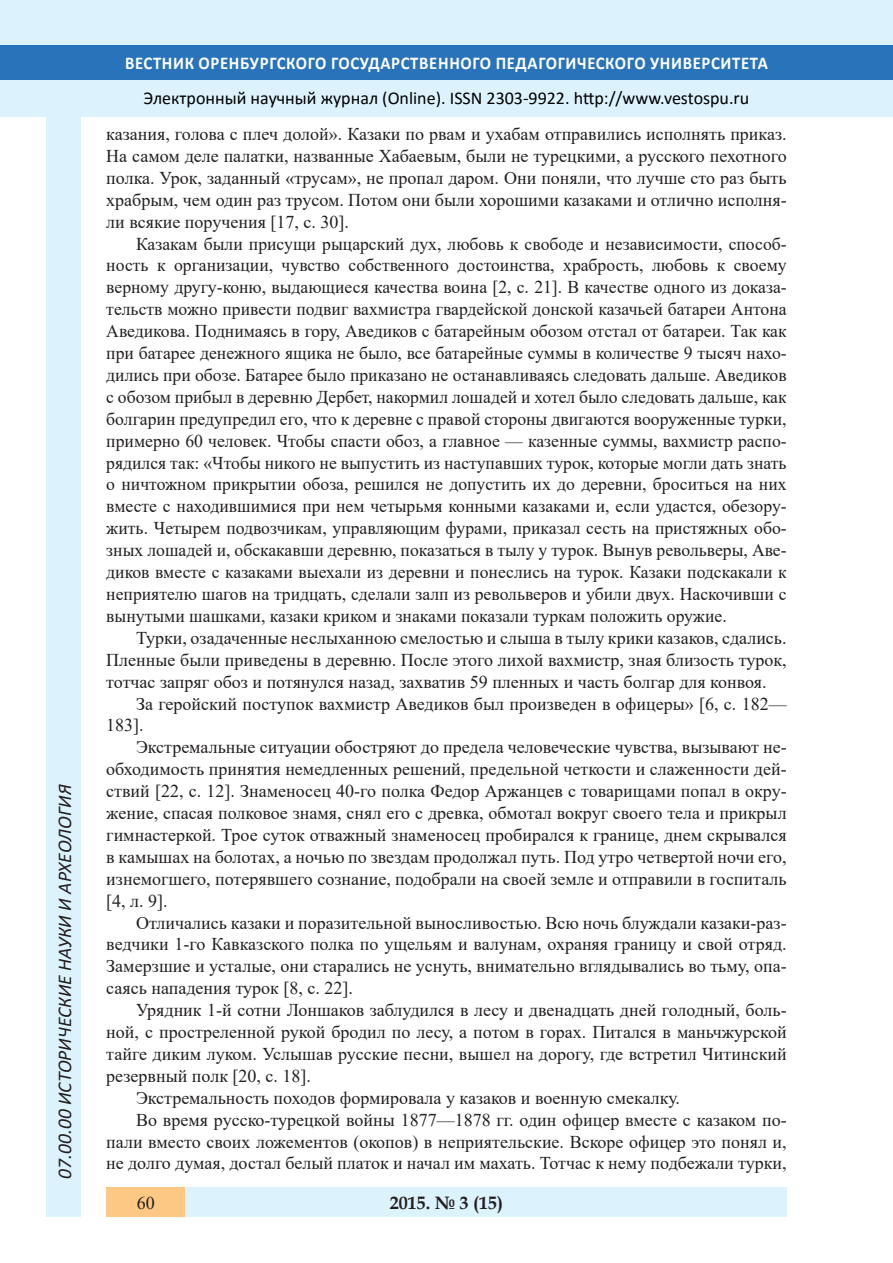
<style>
.page{position:relative;width:893px;height:1263px;background:#fff}
.page>*{position:absolute;margin:0;border:0;box-sizing:border-box;transform-origin:0 0}
.t1{font:italic 19.5px "Calibri";color:#231f20}
.Стиль2{font:18px/21.9px "Times New Roman";color:#231f20;text-align:justify}
.t2{font:18px "Calibri";color:#000}
.t3{font:700 18px "Calibri";letter-spacing:.04em;color:#fff;scale:.93 1}
.t4{font:700 18px "Book Antiqua";color:#231f20}
</style>
<div class="page">
<div style="left:0;top:0;width:893px;height:116px;background:#dcf2fc"></div>
<div style="left:0;top:45px;width:893px;height:34px;background:#2873ba"></div>
<div style="left:106px;top:1188px;width:681px;height:29px;background:#dcf2fc"></div>
<div style="left:106px;top:1188px;width:79px;height:29px;background:#fdc784"></div>
<div style="left:47px;top:116px;width:34px;height:1101px;background:#dcf2fc"></div>
<p class="t1" style="left:51px;top:1179px;width:395px;rotate:-90deg">07.00.00 ИСТОРИЧЕСКИЕ НАУКИ И АРХЕОЛОГИЯ</p>
<p class="t1" style="left:51px;top:1105px;width:206px;rotate:-90deg">БИОЛОГИЧЕСКИЕ НАУКИ</p>
<p class="t1" style="left:51px;top:1169px;width:11px;rotate:-90deg">3</p>
<p class="t3" style="left:125px;top:50px;width:693px">ВЕСТНИК ОРЕНБУРГСКОГО ГОСУДАРСТВЕННОГО ПЕДАГОГИЧЕСКОГО УНИВЕРСИТЕТА</p>
<p class="t2" style="left:144px;top:85px;width:607px">Электронный научный журнал (Online). ISSN 2303-9922. http://www.vestospu.ru</p>
<p class="t2" style="left:583px;top:85px;width:13px">t</p>
<p class="Стиль2" style="left:106px;top:122px;width:682px">казания, голова с плеч долой». Казаки по рвам и ухабам отправились исполнять приказ.<br>На самом деле палатки, названные Хабаевым, были не турецкими, а русского пехотного полка. Урок, заданный «трусам», не пропал даром. Они поняли, что лучше сто раз быть храбрым, чем один раз трусом. Потом они были хорошими казаками и отлично исполня&shy;ли всякие поручения [17, с. 30].</p>
<p class="Стиль2" style="left:106px;top:232px;width:682px;text-indent:30px">Казакам были присущи рыцарский дух, любовь к свободе и независимости, способ&shy;ность к организации, чувство собственного достоинства, храбрость, любовь к своему верному другу-коню, выдающиеся качества воина [2, с. 21]. В качестве одного из доказа&shy;тельств можно привести подвиг вахмистра гвардейской донской казачьей батареи Антона Аведикова. Поднимаясь в гору, Аведиков с батарейным обозом отстал от батареи. Так как при батарее денежного ящика не было, все батарейные суммы в количестве 9 тысяч нахо&shy;дились при обозе. Батарее было приказано не останавливаясь следовать дальше. Аведиков с обозом прибыл в деревню Дербет, накормил лошадей и хотел было следовать дальше, как болгарин предупредил его, что к деревне с правой стороны двигаются вооруженные турки, примерно 60 человек. Чтобы спасти обоз, а главное — казенные суммы, вахмистр распо&shy;рядился так: «Чтобы никого не выпустить из наступавших турок, которые могли дать знать о ничтожном прикрытии обоза, решился не допустить их до деревни, броситься на них вместе с находившимися при нем четырьмя конными казаками и, если удастся, обезору&shy;жить. Четырем подвозчикам, управляющим фурами, приказал сесть на пристяжных обо&shy;зных лошадей и, обскакавши деревню, показаться в тылу у турок. Вынув револьверы, Аве&shy;диков вместе с казаками выехали из деревни и понеслись на турок. Казаки подскакали к неприятелю шагов на тридцать, сделали залп из револьверов и убили двух. Наскочивши с вынутыми шашками, казаки криком и знаками показали туркам положить оружие.</p>
<p class="Стиль2" style="left:106px;top:626px;width:682px;text-indent:30px">Турки, озадаченные неслыханною смелостью и слыша в тылу крики казаков, сдались.<br>Пленные были приведены в деревню. После этого лихой вахмистр, зная близость турок, тотчас запряг обоз и потянулся назад, захватив 59 пленных и часть болгар для конвоя.</p>
<p class="Стиль2" style="left:106px;top:692px;width:682px;text-indent:30px">За геройский поступок вахмистр Аведиков был произведен в офицеры» [6, с. 182—<br>183].</p>
<p class="Стиль2" style="left:106px;top:736px;width:682px;text-indent:30px">Экстремальные ситуации обостряют до предела человеческие чувства, вызывают не&shy;обходимость принятия немедленных решений, предельной четкости и слаженности дей&shy;ствий [22, с. 12]. Знаменосец 40-го полка Федор Аржанцев с товарищами попал в окру&shy;жение, спасая полковое знамя, снял его с древка, обмотал вокруг своего тела и прикрыл гимнастеркой. Трое суток отважный знаменосец пробирался к границе, днем скрывался в камышах на болотах, а ночью по звездам продолжал путь. Под утро четвертой ночи его, изнемогшего, потерявшего сознание, подобрали на своей земле и отправили в госпиталь [4, л. 9].</p>
<p class="Стиль2" style="left:106px;top:911px;width:682px;text-indent:30px">Отличались казаки и поразительной выносливостью. Всю ночь блуждали казаки-раз&shy;ведчики 1-го Кавказского полка по ущельям и валунам, охраняя границу и свой отряд.<br>Замерзшие и усталые, они старались не уснуть, внимательно вглядывались во тьму, опа&shy;саясь нападения турок [8, с. 22].</p>
<p class="Стиль2" style="left:106px;top:998px;width:682px;text-indent:30px">Урядник 1-й сотни Лоншаков заблудился в лесу и двенадцать дней голодный, боль&shy;ной, с простреленной рукой бродил по лесу, а потом в горах. Питался в маньчжурской тайге диким луком. Услышав русские песни, вышел на дорогу, где встретил Читинский резервный полк [20, с. 18].</p>
<p class="Стиль2" style="left:136px;top:1086px;width:545px">Экстремальность походов формировала у казаков и военную смекалку.</p>
<p class="Стиль2" style="left:106px;top:1108px;width:682px;text-indent:30px">Во время русско-турецкой войны 1877—1878 гг. один офицер вместе с казаком по&shy;пали вместо своих ложементов (окопов) в неприятельские. Вскоре офицер это понял и, не долго думая, достал белый платок и начал им махать. Тотчас к нему подбежали турки,</p>
<p class="Стиль2" style="left:137px;top:1191px;width:19px">60</p>
<p class="t4" style="left:390px;top:1190px;width:115px">2015. № 3 (15)</p>
</div>
